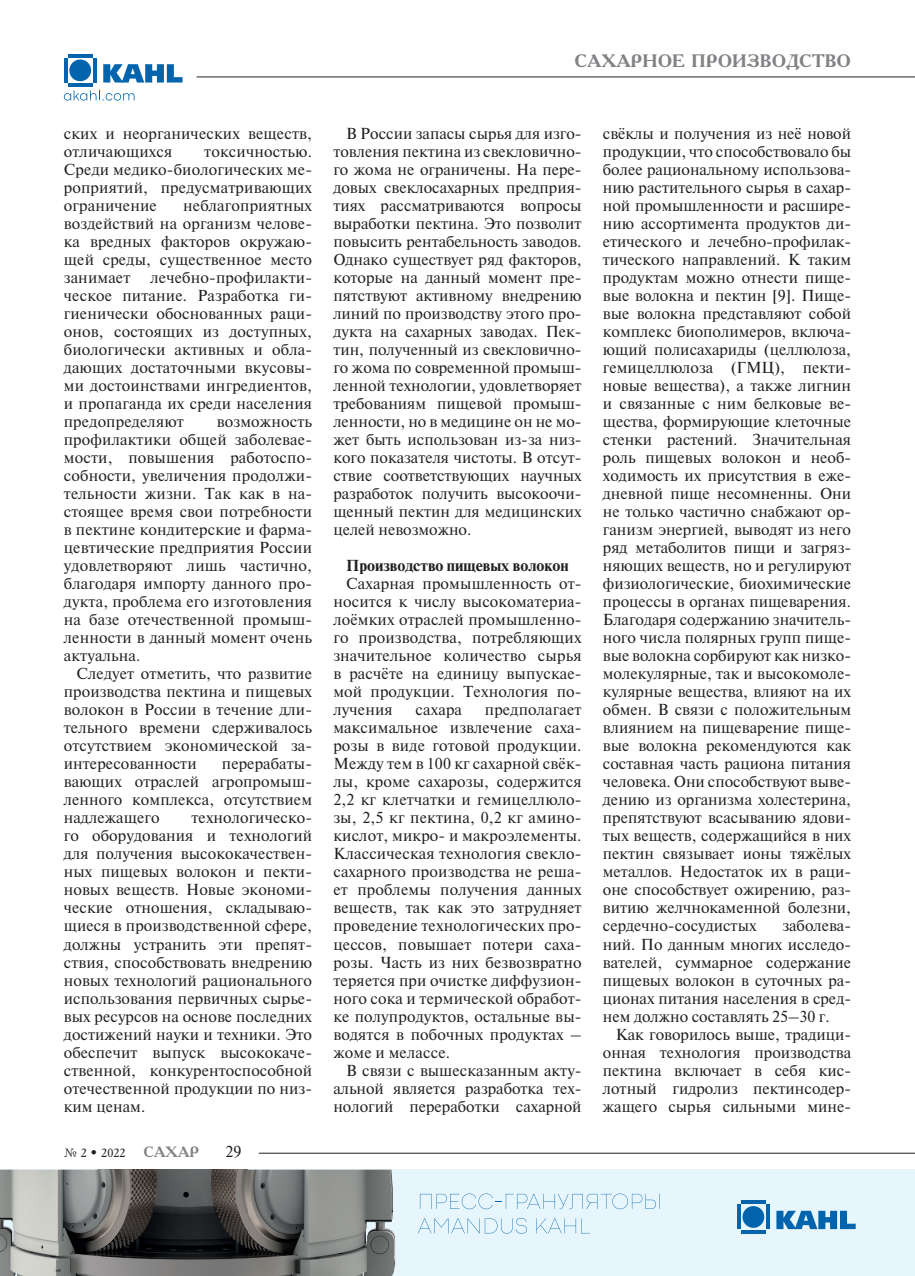
<style>
.page{position:relative;width:915px;height:1276px;background:#fff}
.page>*{position:absolute;margin:0;border:0;box-sizing:border-box;transform-origin:0 0}
.t1{font:700 18px "Academy";color:#808285}
.Newton10{font:15px/18px "Newton C";letter-spacing:.01em;color:#231f20;text-align:justify}
.Newton10-2{font:700 15px "Newton C";color:#231f20}
.t2{font:12px "Academy C";color:#231f20}
.s1{font-weight:700;font-size:15px;color:#808285}
</style>
<div class="page">
<hr style="left:259px;top:1152px;width:655px;height:1px;background:#231f20">
<hr style="left:196px;top:77px;width:718px;height:1px;background:#231f20">
<div style="left:0;top:1169px;width:914px;height:107px;background:#e6f6fc"></div>
<img style="left:0;top:1169px;width:395px;height:107px">
<svg style="left:776px;top:1210px;width:79px;height:19px"></svg>
<svg style="left:737px;top:1204px;width:3px;height:25px"></svg>
<hr style="left:766px;top:1204px;width:3px;height:25px;background:#0164ad">
<hr style="left:741px;top:1230px;width:24px;height:3px;background:#0164ad">
<hr style="left:741px;top:1200px;width:24px;height:4px;background:#0164ad">
<div style="left:742px;top:1206px;width:22px;height:21px;background:#0164ad;border-radius:50%"></div>
<svg style="left:420px;top:1193px;width:236px;height:16px"></svg>
<svg style="left:418px;top:1218px;width:109px;height:15px"></svg>
<svg style="left:536px;top:1218px;width:53px;height:15px"></svg>
<svg style="left:103px;top:64px;width:79px;height:18px"></svg>
<hr style="left:64px;top:58px;width:3px;height:25px;background:#0164ad">
<hr style="left:93px;top:58px;width:4px;height:25px;background:#0164ad">
<hr style="left:68px;top:83px;width:24px;height:4px;background:#0164ad">
<hr style="left:68px;top:54px;width:24px;height:3px;background:#0164ad">
<div style="left:69px;top:59px;width:22px;height:22px;background:#0164ad;border-radius:50%"></div>
<svg style="left:64px;top:90px;width:70px;height:11px"></svg>
<p class="t1" style="left:574px;top:49px;width:278px">САХАРНОЕ ПРОИЗВОДСТВО</p>
<p class="Newton10" style="left:64px;top:125px;width:250px">ских и неорганических веществ, отличающихся</p>
<p class="Newton10" style="left:64px;top:143px;width:250px;text-indent:140px">токсичностью.<br>Среди медико-биологических ме&shy;роприятий, предусматривающих ограничение</p>
<p class="Newton10" style="left:64px;top:197px;width:250px;text-indent:119px">неблагоприятных воздействий на организм челове&shy;ка вредных факторов окружаю&shy;щей среды, существенное место занимает</p>
<p class="Newton10" style="left:64px;top:269px;width:250px;text-indent:87px">лечебно-профилакти&shy;ческое питание. Разработка ги&shy;гиенически обоснованных раци&shy;онов, состоящих из доступных, биологически активных и обла&shy;дающих достаточными вкусовы&shy;ми достоинствами ингредиентов, и пропаганда их среди населения предопределяют</p>
<p class="Newton10" style="left:64px;top:413px;width:250px;text-align:left;text-indent:153px">возможность профилактики общей заболевае&shy;мости, повышения работоспо&shy;собности, увеличения продолжи&shy;тельности жизни. Так как в на&shy;стоящее время свои потребности в пектине кондитерские и фарма&shy;цевтические предприятия России удовлетворяют лишь частично, благодаря импорту данного про&shy;дукта, проблема его изготовления на базе отечественной промыш&shy;ленности в данный момент очень актуальна.</p>
<p class="Newton10" style="left:64px;top:665px;width:250px;text-indent:13px">Следует отметить, что развитие производства пектина и пищевых волокон в России в течение дли&shy;тельного времени сдерживалось отсутствием экономической за&shy;интересованности</p>
<p class="Newton10" style="left:64px;top:755px;width:250px;text-indent:158px">перерабаты&shy;вающих отраслей агропромыш&shy;ленного комплекса, отсутствием надлежащего</p>
<p class="Newton10" style="left:64px;top:809px;width:250px;text-indent:128px">технологическо&shy;го оборудования и технологий для получения высококачествен&shy;ных пищевых волокон и пекти&shy;новых веществ. Новые экономи&shy;ческие отношения, складываю&shy;щиеся в производственной сфере, должны устранить эти препят&shy;ствия, способствовать внедрению новых технологий рационального использования первичных сырье&shy;вых ресурсов на основе последних достижений науки и техники. Это обеспечит выпуск высококаче&shy;ственной, конкурентоспособной отечественной продукции по низ&shy;ким ценам.</p>
<p class="t2" style="left:64px;top:1145px;width:137px">№ 2 • 2022 <span class="s1">САХАР</span></p>
<p class="Newton10" style="left:225px;top:1142px;width:17px">29</p>
<p class="Newton10" style="left:333px;top:125px;width:250px;text-align:left;text-indent:13px">В России запасы сырья для изго&shy;товления пектина из свекловично&shy;го жома не ограничены. На пере&shy;довых свеклосахарных предприя&shy;тиях рассматриваются вопросы выработки пектина. Это позволит повысить рентабельность заводов.<br>Однако существует ряд факторов, которые на данный момент пре&shy;пятствуют активному внедрению линий по производству этого про&shy;дукта на сахарных заводах. Пек&shy;тин, полученный из свекловично&shy;го жома по современной промыш&shy;ленной технологии, удовлетворяет требованиям пищевой промыш&shy;ленности, но в медицине он не мо&shy;жет быть использован из-за низ&shy;кого показателя чистоты. В отсут&shy;ствие соответствующих научных разработок получить высокоочи&shy;щенный пектин для медицинских целей невозможно.</p>
<p class="Newton10-2" style="left:346px;top:557px;width:224px">Производство пищевых волокон</p>
<p class="Newton10" style="left:333px;top:575px;width:250px;text-align:left;text-indent:13px">Сахарная промышленность от&shy;носится к числу высокоматериа&shy;лоёмких отраслей промышленно&shy;го производства, потребляющих значительное количество сырья в расчёте на единицу выпускае&shy;мой продукции. Технология по&shy;лучения</p>
<p class="Newton10" style="left:333px;top:701px;width:250px;text-align:left;text-indent:151px">предполагает максимальное извлечение саха&shy;розы в виде готовой продукции.<br>Между тем в 100 кг сахарной свёк&shy;лы, кроме сахарозы, содержится<br>2,2 кг клетчатки и гемицеллюло&shy;зы, 2,5 кг пектина, 0,2 кг амино&shy;кислот, микро- и макроэлементы.<br>Классическая технология свекло&shy;сахарного производства не реша&shy;ет проблемы получения данных веществ, так как это затрудняет проведение технологических про&shy;цессов, повышает потери саха&shy;розы. Часть из них безвозвратно теряется при очистке диффузион&shy;ного сока и термической обработ&shy;ке полупродуктов, остальные вы&shy;водятся в побочных продуктах – жоме и мелассе.</p>
<p class="Newton10" style="left:333px;top:1061px;width:250px;text-align:left;text-indent:13px">В связи с вышесказанным акту&shy;альной является разработка тех&shy;нологий переработки сахарной</p>
<p class="Newton10" style="left:415px;top:701px;width:48px">сахара</p>
<p class="Newton10" style="left:602px;top:125px;width:250px">свёклы и получения из неё новой продукции, что способствовало бы более рациональному использова&shy;нию растительного сырья в сахар&shy;ной промышленности и расшире&shy;нию ассортимента продуктов ди&shy;етического и лечебно-профилак&shy;тического направлений. К таким продуктам можно отнести пище&shy;вые волокна и пектин [9]. Пище&shy;вые волокна представляют собой комплекс биополимеров, включа&shy;ющий полисахариды (целлюлоза, гемицеллюлоза (ГМЦ), пекти&shy;новые вещества), а также лигнин и связанные с ним белковые ве&shy;щества, формирующие клеточные стенки растений. Значительная роль пищевых волокон и необ&shy;ходимость их присутствия в еже&shy;дневной пище несомненны. Они не только частично снабжают ор&shy;ганизм энергией, выводят из него ряд метаболитов пищи и загряз&shy;няющих веществ, но и регулируют физиологические, биохимические процессы в органах пищеварения.<br>Благодаря содержанию значитель&shy;ного числа полярных групп пище&shy;вые волокна сорбируют как низко&shy;молекулярные, так и высокомоле&shy;кулярные вещества, влияют на их обмен. В связи с положительным влиянием на пищеварение пище&shy;вые волокна рекомендуются как составная часть рациона питания человека. Они способствуют выве&shy;дению из организма холестерина, препятствуют всасыванию ядови&shy;тых веществ, содержащийся в них пектин связывает ионы тяжёлых металлов. Недостаток их в раци&shy;оне способствует ожирению, раз&shy;витию желчнокаменной болезни, сердечно-сосудистых</p>
<p class="Newton10" style="left:602px;top:917px;width:250px;text-indent:179px">заболева&shy;ний. По данным многих исследо&shy;вателей, суммарное содержание пищевых волокон в суточных ра&shy;ционах питания населения в сред&shy;нем должно составлять 25–30 г.</p>
<p class="Newton10" style="left:602px;top:1025px;width:250px;text-indent:13px">Как говорилось выше, традици&shy;онная технология производства пектина включает в себя кис&shy;лотный гидролиз пектинсодер&shy;жащего сырья сильными мине-</p>
</div>
